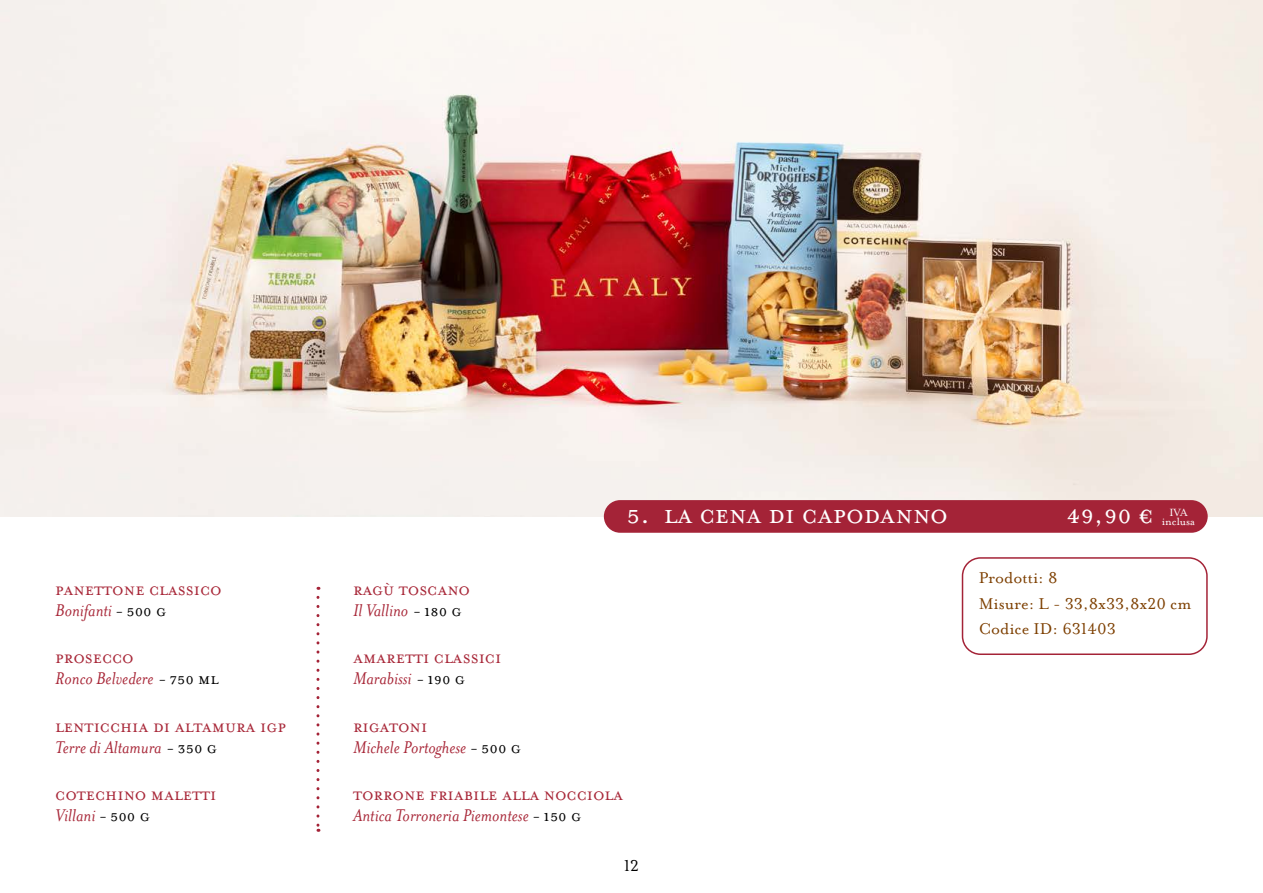
<style>
.page{position:relative;width:1263px;height:893px;background:#fff}
.page>*{position:absolute;margin:0;border:0;box-sizing:border-box;transform-origin:0 0}
.t1{font:30px "Mrs Eaves All Small Caps";color:#fff}
.t2{font:italic 19.5px "Mrs Eaves";color:#a82738}
.t3{font:19.5px "Mrs Eaves All Small Caps";color:#a82738}
.t4{font:18px/25.5px "Mrs Eaves Roman Lining";color:#7d3f00}
.t5{font:18px "Mrs Eaves Roman Lining";color:#000}
.t6{font:12px/9px "Mrs Eaves Roman Lining";color:#fff;text-align:center}
.s1{font-size:18px;color:#000}
.s2{font-family:"Mrs Eaves All Small Caps";font-style:normal;font-size:18px;color:#000}
</style>
<div class="page">
<img style="left:0;top:0;width:1263px;height:516px">
<div style="left:604px;top:500px;width:604px;height:33px;background:#a42337;border-radius:16px"></div>
<div style="left:962px;top:557px;width:246px;height:98px;border:2px solid #a42337;border-radius:18px"></div>
<svg style="left:316px;top:597px;width:3px;height:235px"></svg>
<h1 class="t1" style="left:627px;top:502px;width:323px">5. La cena di Capodanno</h1>
<h1 class="t1" style="left:1067px;top:502px;width:88px">49,90 €</h1>
<p class="t6" style="left:1162px;top:508px;width:35px">IVA inclusa</p>
<p class="t3" style="left:55px;top:582px;width:168px">PANETTONE CLASSICO</p>
<p class="t2" style="left:55px;top:600px;width:112px">Bonifanti <span class="s1">-</span> <span class="s2">500 G</span></p>
<p class="t3" style="left:55px;top:650px;width:80px">PROSECCO</p>
<p class="t2" style="left:55px;top:668px;width:165px">Ronco Belvedere <span class="s1">-</span> <span class="s2">750 ML</span></p>
<p class="t3" style="left:353px;top:582px;width:119px">RAGù TOSCANO</p>
<p class="t2" style="left:353px;top:599px;width:110px">Il Vallino <span class="s1">-</span> <span class="s2">180 g</span></p>
<p class="t3" style="left:353px;top:650px;width:150px">AMARETTI CLASSICI</p>
<p class="t2" style="left:353px;top:668px;width:113px">Marabissi <span class="s1">-</span> <span class="s2">190 g</span></p>
<p class="t4" style="left:979px;top:565px;width:214px">Prodotti: 8<br>Misure: L - 33,8x33,8x20 cm<br>Codice ID: 631403</p>
<p class="t3" style="left:55px;top:718px;width:232px">LENTICCHIA DI ALTAMURA IGP</p>
<p class="t2" style="left:55px;top:736px;width:163px">Terre di Altamura <span class="s1">-</span> <span class="s2">350 g</span></p>
<p class="t3" style="left:353px;top:718px;width:76px">RIGATONI</p>
<p class="t2" style="left:353px;top:736px;width:169px">Michele Portoghese <span class="s1">-</span> <span class="s2">500 g</span></p>
<p class="t3" style="left:55px;top:787px;width:163px">COTECHINO MALETTI</p>
<p class="t2" style="left:55px;top:804px;width:96px">Villani <span class="s1">-</span> <span class="s2">500 g</span></p>
<p class="t3" style="left:353px;top:787px;width:272px">Torrone friabile alla nocciola</p>
<p class="t2" style="left:353px;top:804px;width:230px">Antica Torroneria Piemontese <span class="s1">-</span> <span class="s2">150 g</span></p>
<p class="t5" style="left:624px;top:856px;width:17px">12</p>
</div>
